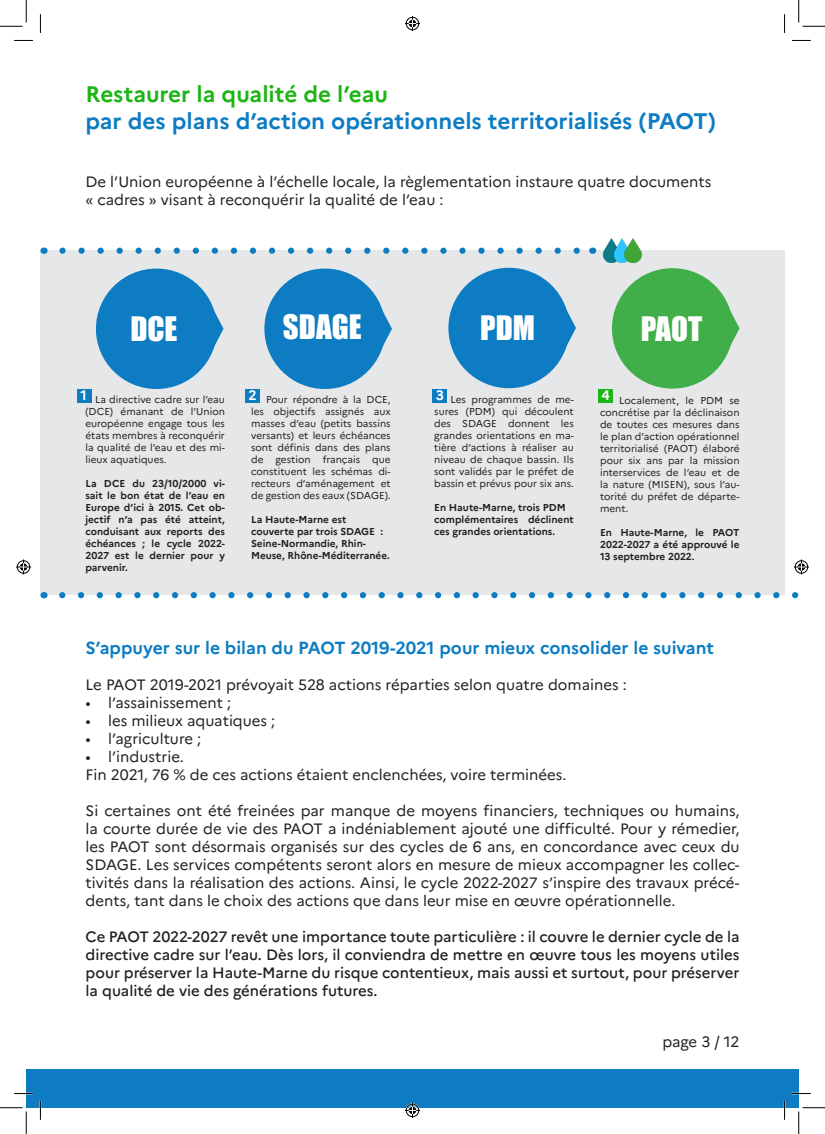
<style>
.page{position:relative;width:825px;height:1134px;background:#fff}
.page>*{position:absolute;margin:0;border:0;box-sizing:border-box;transform-origin:0 0}
.t1{font:31px "Impact";color:#fff}
.t2{font:700 22.5px "Marianne";color:#0d7cc3}
.t3{font:700 22.5px "Marianne";color:#1db515}
.t4{font:700 17.5px "Marianne";color:#0d7cc3}
.t5{font:15px/18px "Marianne";color:#231f20;text-align:justify}
.t6{font:500 15px/18px "Marianne";color:#231f20;text-align:justify}
.t7{font:700 13.75px "Marianne";color:#fff}
.t8{font:10px/12px "Marianne";color:#231f20;text-align:justify}
.t9{font:700 10px/12px "Marianne";color:#231f20;text-align:justify}
</style>
<div class="page">
<div style="left:40px;top:251px;width:745px;height:344px;background:#e6e7e9"></div>
<div style="left:96px;top:268px;width:121px;height:121px;background:#0d7cc3;border-radius:50%"></div>
<svg style="left:211px;top:304px;width:13px;height:50px"></svg>
<div style="left:246px;top:389px;width:14px;height:13px;background:#0d7cc3"></div>
<div style="left:433px;top:389px;width:14px;height:13px;background:#0d7cc3"></div>
<div style="left:599px;top:389px;width:14px;height:13px;background:#1db515"></div>
<div style="left:77px;top:389px;width:14px;height:13px;background:#0d7cc3"></div>
<svg style="left:62px;top:592px;width:737px;height:6px"></svg>
<svg style="left:62px;top:247px;width:521px;height:7px"></svg>
<div style="left:264px;top:268px;width:121px;height:121px;background:#0d7cc3;border-radius:50%"></div>
<svg style="left:380px;top:304px;width:12px;height:50px"></svg>
<div style="left:448px;top:268px;width:121px;height:120px;background:#0d7cc3;border-radius:50%"></div>
<svg style="left:564px;top:303px;width:12px;height:50px"></svg>
<div style="left:612px;top:268px;width:121px;height:120px;background:#40ae49;border-radius:50%"></div>
<svg style="left:727px;top:303px;width:13px;height:50px"></svg>
<div style="left:26px;top:1068px;width:773px;height:39px;background:#0d7cc3"></div>
<img style="left:600px;top:238px;width:44px;height:24px">
<img style="left:611px;top:238px;width:22px;height:24px">
<svg style="left:14px;top:40px;width:19px;height:1px"></svg>
<svg style="left:792px;top:40px;width:19px;height:1px"></svg>
<svg style="left:14px;top:1092px;width:19px;height:2px"></svg>
<svg style="left:792px;top:1092px;width:19px;height:2px"></svg>
<svg style="left:40px;top:14px;width:1px;height:19px"></svg>
<svg style="left:40px;top:1101px;width:1px;height:18px"></svg>
<svg style="left:784px;top:14px;width:1px;height:19px"></svg>
<svg style="left:784px;top:1101px;width:1px;height:18px"></svg>
<svg style="left:0;top:0;width:27px;height:27px"></svg>
<svg style="left:0;top:1107px;width:27px;height:26px"></svg>
<svg style="left:798px;top:0;width:27px;height:27px"></svg>
<svg style="left:798px;top:1107px;width:27px;height:26px"></svg>
<svg style="left:405px;top:16px;width:15px;height:15px"></svg>
<svg style="left:405px;top:1102px;width:15px;height:15px"></svg>
<svg style="left:16px;top:559px;width:15px;height:15px"></svg>
<svg style="left:794px;top:559px;width:15px;height:15px"></svg>
<p class="t3" style="left:85px;top:81px;width:304px">Restaurer la qualité de l’eau</p>
<p class="t2" style="left:85px;top:108px;width:632px">par des plans d’action opérationnels territorialisés (PAOT)</p>
<p class="t5" style="left:85px;top:172px;width:627px">De l’Union européenne à l’échelle locale, la règlementation instaure quatre documents</p>
<p class="t5" style="left:85px;top:190px;width:360px">« cadres » visant à reconquérir la qualité de l’eau :</p>
<p class="t1" style="left:130px;top:304px;width:49px">DCE</p>
<p class="t1" style="left:283px;top:303px;width:80px">SDAGE</p>
<p class="t1" style="left:480px;top:303px;width:56px">PDM</p>
<p class="t1" style="left:641px;top:304px;width:63px">PAOT</p>
<p class="t7" style="left:80px;top:387px;width:8px">1</p>
<p class="t7" style="left:248px;top:387px;width:10px">2</p>
<p class="t7" style="left:436px;top:387px;width:10px">3</p>
<p class="t7" style="left:601px;top:387px;width:10px">4</p>
<p class="t8" style="left:85px;top:393px;width:141px;text-indent:10px">La directive cadre sur l’eau (DCE) émanant de l’Union européenne engage tous les états membres à reconquérir la qualité de l’eau et des mi&shy;lieux aquatiques.</p>
<p class="t9" style="left:85px;top:477px;width:141px">La DCE du 23/10/2000 vi&shy;sait le bon état de l’eau en Europe d’ici à 2015. Cet ob&shy;jectif n’a pas été atteint, conduisant aux reports des échéances ; le cycle 2022- 2027 est le dernier pour y parvenir.</p>
<p class="t8" style="left:251px;top:393px;width:141px;text-indent:15px">Pour répondre à la DCE, les objectifs assignés aux masses d’eau (petits bassins versants) et leurs échéances sont définis dans des plans de gestion français que constituent les schémas di&shy;recteurs d’aménagement et de gestion des eaux (SDAGE).</p>
<p class="t9" style="left:251px;top:513px;width:97px">La Haute-Marne est</p>
<p class="t9" style="left:251px;top:525px;width:140px;text-align:left">couverte par trois SDAGE :<br>Seine-Normandie, Rhin-<br>Meuse, Rhône-Méditerranée.</p>
<p class="t8" style="left:434px;top:393px;width:141px;text-indent:16px">Les programmes de me&shy;sures (PDM) qui découlent des SDAGE donnent les grandes orientations en ma&shy;tière d’actions à réaliser au niveau de chaque bassin. Ils sont validés par le préfet de bassin et prévus pour six ans.</p>
<p class="t9" style="left:434px;top:501px;width:133px">En Haute-Marne, trois PDM</p>
<p class="t9" style="left:434px;top:513px;width:141px">complémentaires déclinent ces grandes orientations.</p>
<p class="t8" style="left:600px;top:394px;width:141px;text-indent:19px">Localement, le PDM se concrétise par la déclinaison de toutes ces mesures dans le plan d’action opérationnel territorialisé (PAOT) élaboré pour six ans par la mission interservices de l’eau et de la nature (MISEN), sous l’au&shy;torité du préfet de départe&shy;ment.</p>
<p class="t9" style="left:600px;top:526px;width:141px">En Haute-Marne, le PAOT 2022-2027 a été approuvé le 13 septembre 2022.</p>
<p class="t4" style="left:86px;top:636px;width:630px">S’appuyer sur le bilan du PAOT 2019-2021 pour mieux consolider le suivant</p>
<p class="t5" style="left:86px;top:675px;width:543px">Le PAOT 2019-2021 prévoyait 528 actions réparties selon quatre domaines :</p>
<p class="t5" style="left:86px;top:693px;width:147px">• l’assainissement ;</p>
<p class="t5" style="left:86px;top:711px;width:191px">• les milieux aquatiques ;</p>
<p class="t5" style="left:86px;top:729px;width:117px">• l’agriculture ;</p>
<p class="t5" style="left:86px;top:747px;width:100px">• l’industrie.</p>
<p class="t5" style="left:86px;top:765px;width:482px">Fin 2021, 76 % de ces actions étaient enclenchées, voire terminées.</p>
<p class="t5" style="left:86px;top:801px;width:656px">Si certaines ont été freinées par manque de moyens financiers, techniques ou humains, la courte durée de vie des PAOT a indéniablement ajouté une difficulté. Pour y rémedier, les PAOT sont désormais organisés sur des cycles de 6 ans, en concordance avec ceux du SDAGE. Les services compétents seront alors en mesure de mieux accompagner les collec&shy;tivités dans la réalisation des actions. Ainsi, le cycle 2022-2027 s’inspire des travaux précé&shy;dents, tant dans le choix des actions que dans leur mise en œuvre opérationnelle.</p>
<p class="t6" style="left:86px;top:927px;width:655px">Ce PAOT 2022-2027 revêt une importance toute particulière : il couvre le dernier cycle de la directive cadre sur l’eau. Dès lors, il conviendra de mettre en œuvre tous les moyens utiles pour préserver la Haute-Marne du risque contentieux, mais aussi et surtout, pour préserver la qualité de vie des générations futures.</p>
<p class="t5" style="left:662px;top:1032px;width:79px">page 3 / 12</p>
</div>
